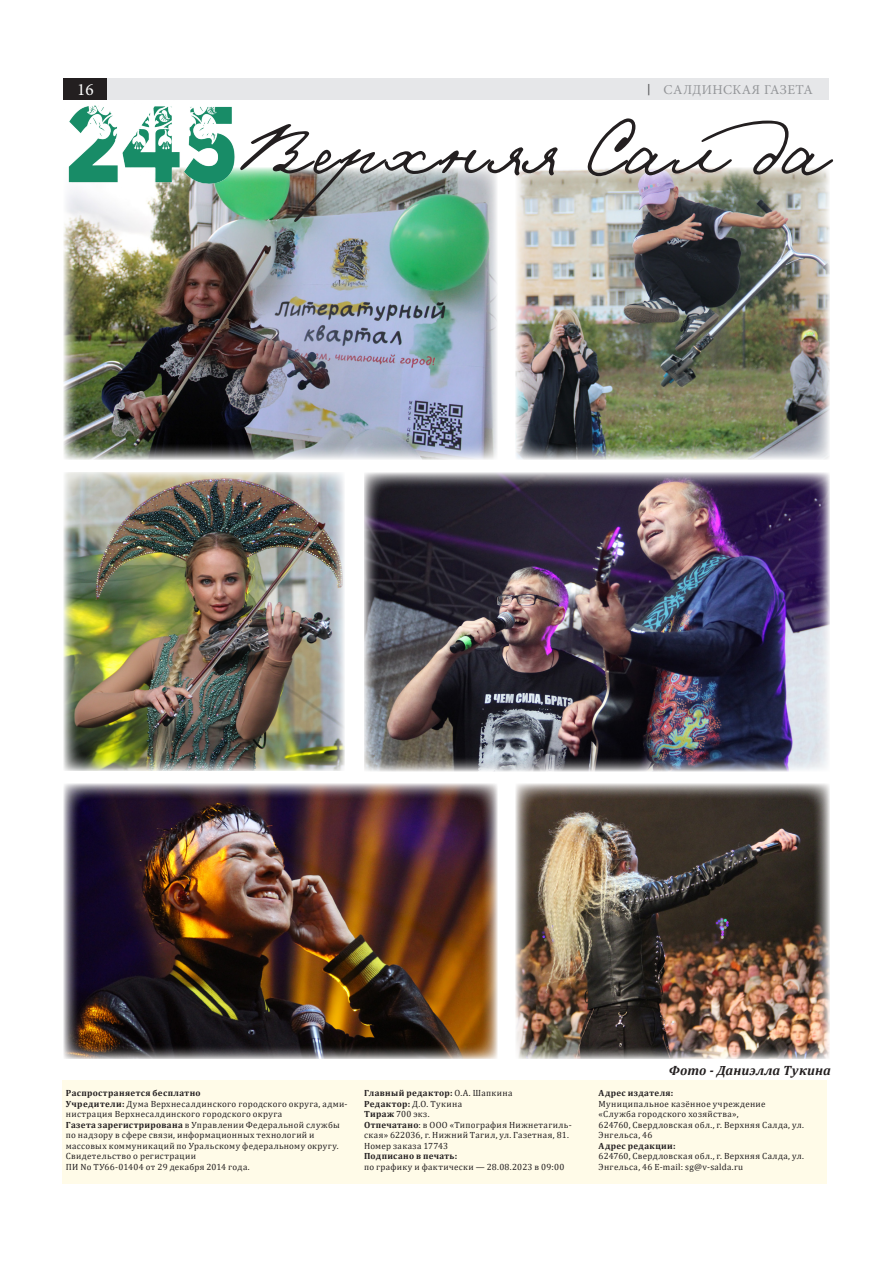
<style>
.page{position:relative;width:893px;height:1263px;background:#fff}
.page>*{position:absolute;margin:0;border:0;box-sizing:border-box;transform-origin:0 0}
.заг_прилож{font:82.5px "Gogol";letter-spacing:.03em;color:#231f20}
.t1{font:17.25px "Minion Pro";color:#fff}
.тело{font:italic 700 13.5px "Cambria";letter-spacing:.01em;color:#231f20}
.t2{font:13.5px "Minion Pro";letter-spacing:.03em;color:#939598}
.таблица{font:9px/10.5px "Cambria";letter-spacing:.035em;color:#231f20}
.таблица-2{font:700 9px "Cambria";letter-spacing:.04em;color:#231f20}
.s1{font-family:"Franklin Gothic";color:#57585a}
.s2{font-weight:700}
.s3{font-weight:400}
</style>
<div class="page">
<div style="left:104px;top:78px;width:725px;height:21px;background:#e6e7e9"></div>
<div style="left:64px;top:78px;width:43px;height:21px;background:#231f20"></div>
<div style="left:63px;top:1080px;width:764px;height:104px;background:#fffbe8"></div>
<img style="left:64px;top:168px;width:433px;height:291px">
<img style="left:64px;top:784px;width:433px;height:274px">
<img style="left:364px;top:473px;width:465px;height:298px">
<img style="left:64px;top:472px;width:280px;height:299px">
<img style="left:516px;top:784px;width:313px;height:274px">
<img style="left:516px;top:168px;width:313px;height:291px">
<img style="left:64px;top:105px;width:176px;height:85px">
<h2 class="t1" style="left:77px;top:78px;width:18px">16</h2>
<h3 class="t2" style="left:645px;top:80px;width:169px"><span class="s1">|</span> САЛДИНСКАЯ ГАЗЕТА</h3>
<p class="заг_прилож" style="left:242px;top:96px;width:593px">Верхняя Сал да</p>
<p class="таблица-2" style="left:66px;top:1086px;width:136px">Распространяется бесплатно</p>
<p class="таблица" style="left:66px;top:1098px;width:283px"><span class="s2">Учредители:</span> Дума Верхнесалдинского городского округа, адми&shy;нистрация Верхнесалдинского городского округа</p>
<p class="таблица" style="left:66px;top:1119px;width:275px"><span class="s2">Газета зарегистрирована</span> в Управлении Федеральной службы по надзору в сфере связи, информационных технологий и массовых коммуникаций по Уральскому федеральному округу.<br>Свидетельство о регистрации</p>
<p class="таблица" style="left:66px;top:1161px;width:185px">ПИ No ТУ66-01404 от 29 декабря 2014 года.</p>
<p class="таблица-2" style="left:364px;top:1086px;width:150px">Главный редактор: <span class="s3">О.А. Шапкина</span></p>
<p class="таблица" style="left:364px;top:1098px;width:99px"><span class="s2">Редактор:</span> Д.О. Тукина</p>
<p class="таблица" style="left:364px;top:1109px;width:67px"><span class="s2">Тираж</span> 700 экз.</p>
<p class="таблица" style="left:364px;top:1119px;width:209px"><span class="s2">Отпечатано</span>: в ООО «Типография Нижнетагиль&shy;ская» 622036, г. Нижний Тагил, ул. Газетная, 81.</p>
<p class="таблица" style="left:364px;top:1140px;width:85px">Номер заказа 17743</p>
<p class="таблица-2" style="left:364px;top:1149px;width:95px">Подписано в печать:</p>
<p class="таблица" style="left:364px;top:1161px;width:202px">по графику и фактически — 28.08.2023 в 09:00</p>
<p class="тело" style="left:669px;top:1060px;width:163px">Фото - Даниэлла Тукина</p>
<p class="таблица-2" style="left:599px;top:1086px;width:76px">Адрес издателя:</p>
<p class="таблица" style="left:599px;top:1098px;width:168px">Муниципальное казённое учреждение</p>
<p class="таблица" style="left:599px;top:1109px;width:142px">«Служба городского хозяйства»,</p>
<p class="таблица" style="left:599px;top:1119px;width:207px">624760, Свердловская обл., г. Верхняя Салда, ул.<br>Энгельса, 46</p>
<p class="таблица-2" style="left:599px;top:1139px;width:79px">Адрес редакции:</p>
<p class="таблица" style="left:599px;top:1151px;width:207px">624760, Свердловская обл., г. Верхняя Салда, ул.<br>Энгельса, 46 E-mail: sg@v-salda.ru</p>
</div>
